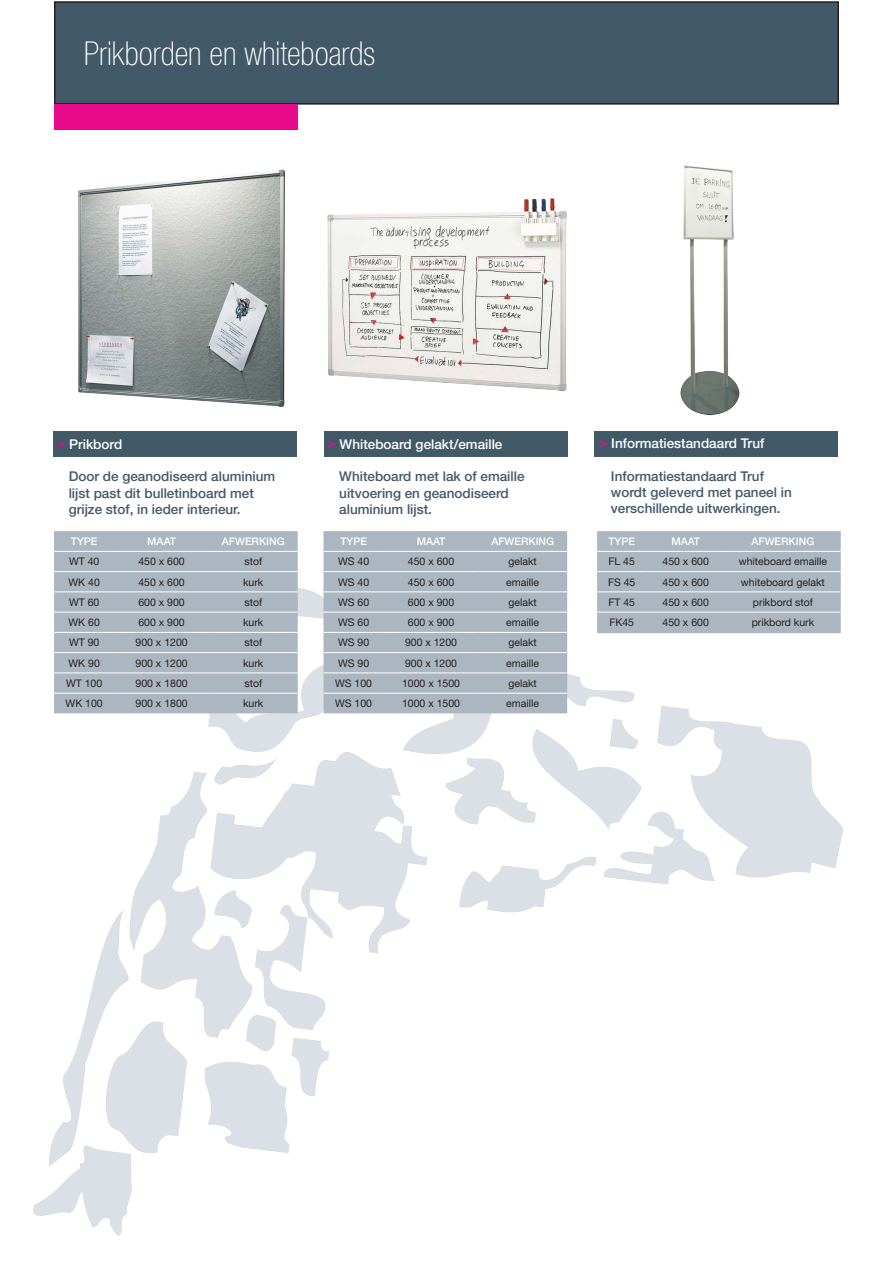
<style>
.page{position:relative;width:893px;height:1263px;background:#fff}
.page>*{position:absolute;margin:0;border:0;box-sizing:border-box;transform-origin:0 0}
.t1{font:100 condensed 33px "Helvetica Neue LT Std";color:#fff}
.Paragraph_Style_1{font:500 13.5px/16.2px "Helvetica Neue LT Std";color:#425968}
.t2{font:500 13.5px "Helvetica Neue LT Std";color:#fff}
.t3{font:500 13.5px "Helvetica Neue LT Std";color:#e80a8b}
.t4{font:10.5px "Helvetica Neue LT Std";color:#231f20}
.t5{font:500 10.5px "Helvetica Neue LT Std";color:#fff}
</style>
<div class="page">
<div style="left:55px;top:2px;width:783px;height:102px;background:#425968"></div>
<div style="left:54px;top:1px;width:785px;height:104px;border:2px solid #231f20"></div>
<div style="left:54px;top:105px;width:244px;height:25px;background:#e80a8b"></div>
<img style="left:34px;top:542px;width:808px;height:693px">
<div style="left:594px;top:431px;width:244px;height:25px;background:#425968"></div>
<div style="left:324px;top:431px;width:243px;height:25px;background:#425968"></div>
<div style="left:53px;top:431px;width:244px;height:25px;background:#425968"></div>
<img style="left:78px;top:169px;width:207px;height:238px">
<img style="left:680px;top:165px;width:60px;height:251px">
<img style="left:327px;top:198px;width:240px;height:193px">
<div style="left:324px;top:531px;width:243px;height:182px;background:#abb6c0"></div>
<hr style="left:324px;top:551px;width:60px;height:1px;background:#fff">
<hr style="left:384px;top:551px;width:94px;height:1px;background:#fff">
<hr style="left:478px;top:551px;width:89px;height:1px;background:#fff">
<hr style="left:324px;top:571px;width:60px;height:1px;background:#fff">
<hr style="left:384px;top:571px;width:94px;height:1px;background:#fff">
<hr style="left:478px;top:571px;width:89px;height:1px;background:#fff">
<hr style="left:324px;top:591px;width:60px;height:1px;background:#fff">
<hr style="left:384px;top:591px;width:94px;height:1px;background:#fff">
<hr style="left:478px;top:591px;width:89px;height:1px;background:#fff">
<hr style="left:324px;top:612px;width:60px;height:1px;background:#fff">
<hr style="left:384px;top:612px;width:94px;height:1px;background:#fff">
<hr style="left:478px;top:612px;width:89px;height:1px;background:#fff">
<hr style="left:324px;top:632px;width:60px;height:1px;background:#fff">
<hr style="left:384px;top:632px;width:94px;height:1px;background:#fff">
<hr style="left:478px;top:632px;width:89px;height:1px;background:#fff">
<hr style="left:324px;top:652px;width:60px;height:1px;background:#fff">
<hr style="left:384px;top:652px;width:94px;height:1px;background:#fff">
<hr style="left:478px;top:652px;width:89px;height:1px;background:#fff">
<hr style="left:324px;top:672px;width:60px;height:1px;background:#fff">
<hr style="left:384px;top:672px;width:94px;height:1px;background:#fff">
<hr style="left:478px;top:672px;width:89px;height:1px;background:#fff">
<hr style="left:324px;top:693px;width:60px;height:1px;background:#fff">
<hr style="left:384px;top:693px;width:94px;height:1px;background:#fff">
<hr style="left:478px;top:693px;width:89px;height:1px;background:#fff">
<div style="left:597px;top:531px;width:244px;height:102px;background:#abb6c0"></div>
<hr style="left:597px;top:551px;width:49px;height:1px;background:#fff">
<hr style="left:646px;top:551px;width:79px;height:1px;background:#fff">
<hr style="left:725px;top:551px;width:116px;height:1px;background:#fff">
<hr style="left:597px;top:571px;width:49px;height:1px;background:#fff">
<hr style="left:646px;top:571px;width:79px;height:1px;background:#fff">
<hr style="left:725px;top:571px;width:116px;height:1px;background:#fff">
<hr style="left:597px;top:591px;width:49px;height:1px;background:#fff">
<hr style="left:646px;top:591px;width:79px;height:1px;background:#fff">
<hr style="left:725px;top:591px;width:116px;height:1px;background:#fff">
<hr style="left:597px;top:612px;width:49px;height:1px;background:#fff">
<hr style="left:646px;top:612px;width:79px;height:1px;background:#fff">
<hr style="left:725px;top:612px;width:116px;height:1px;background:#fff">
<div style="left:54px;top:531px;width:244px;height:182px;background:#abb6c0"></div>
<hr style="left:54px;top:551px;width:60px;height:1px;background:#fff">
<hr style="left:114px;top:551px;width:95px;height:1px;background:#fff">
<hr style="left:209px;top:551px;width:89px;height:1px;background:#fff">
<hr style="left:54px;top:571px;width:60px;height:1px;background:#fff">
<hr style="left:114px;top:571px;width:95px;height:1px;background:#fff">
<hr style="left:209px;top:571px;width:89px;height:1px;background:#fff">
<hr style="left:54px;top:591px;width:60px;height:1px;background:#fff">
<hr style="left:114px;top:591px;width:95px;height:1px;background:#fff">
<hr style="left:209px;top:591px;width:89px;height:1px;background:#fff">
<hr style="left:54px;top:612px;width:60px;height:1px;background:#fff">
<hr style="left:114px;top:612px;width:95px;height:1px;background:#fff">
<hr style="left:209px;top:612px;width:89px;height:1px;background:#fff">
<hr style="left:54px;top:632px;width:60px;height:1px;background:#fff">
<hr style="left:114px;top:632px;width:95px;height:1px;background:#fff">
<hr style="left:209px;top:632px;width:89px;height:1px;background:#fff">
<hr style="left:54px;top:652px;width:60px;height:1px;background:#fff">
<hr style="left:114px;top:652px;width:95px;height:1px;background:#fff">
<hr style="left:209px;top:652px;width:89px;height:1px;background:#fff">
<hr style="left:54px;top:672px;width:60px;height:1px;background:#fff">
<hr style="left:114px;top:672px;width:95px;height:1px;background:#fff">
<hr style="left:209px;top:672px;width:89px;height:1px;background:#fff">
<hr style="left:54px;top:693px;width:60px;height:1px;background:#fff">
<hr style="left:114px;top:693px;width:95px;height:1px;background:#fff">
<hr style="left:209px;top:693px;width:89px;height:1px;background:#fff">
<p class="t1" style="left:84px;top:35px;width:293px">Prikborden en whiteboards</p>
<p class="t2" style="left:69px;top:436px;width:55px">Prikbord</p>
<p class="t3" style="left:57px;top:435px;width:10px">&gt;</p>
<p class="t2" style="left:340px;top:436px;width:164px">Whiteboard gelakt/emaille</p>
<p class="t3" style="left:328px;top:435px;width:10px">&gt;</p>
<p class="t2" style="left:611px;top:435px;width:155px">Informatiestandaard Truf</p>
<p class="t3" style="left:599px;top:434px;width:10px">&gt;</p>
<p class="Paragraph_Style_1" style="left:69px;top:468px;width:208px">Door de geanodiseerd aluminium lijst past dit bulletinboard met grijze stof in, ieder interieur.</p>
<p class="Paragraph_Style_1" style="left:339px;top:468px;width:187px">Whiteboard met lak of emaille uitvoering en geanodiseerd aluminium lijst.</p>
<p class="Paragraph_Style_1" style="left:611px;top:467px;width:182px">Informatiestandaard Truf wordt geleverd met paneel in verschillende uitwerkingen.</p>
<p class="t5" style="left:71px;top:535px;width:28px">TYPE</p>
<p class="t5" style="left:147px;top:535px;width:30px">MAAT</p>
<p class="t5" style="left:222px;top:535px;width:64px">AFWERKING</p>
<p class="t5" style="left:340px;top:535px;width:28px">TYPE</p>
<p class="t5" style="left:417px;top:535px;width:30px">MAAT</p>
<p class="t5" style="left:491px;top:535px;width:64px">AFWERKING</p>
<p class="t5" style="left:608px;top:535px;width:28px">TYPE</p>
<p class="t5" style="left:671px;top:535px;width:30px">MAAT</p>
<p class="t5" style="left:751px;top:535px;width:64px">AFWERKING</p>
<p class="t4" style="left:69px;top:555px;width:32px">WT 40</p>
<p class="t4" style="left:138px;top:555px;width:48px">450 x 600</p>
<p class="t4" style="left:244px;top:555px;width:19px">stof</p>
<p class="t4" style="left:338px;top:555px;width:33px">WS 40</p>
<p class="t4" style="left:408px;top:555px;width:48px">450 x 600</p>
<p class="t4" style="left:509px;top:555px;width:30px">gelakt</p>
<p class="t4" style="left:608px;top:555px;width:28px">FL 45</p>
<p class="t4" style="left:662px;top:555px;width:48px">450 x 600</p>
<p class="t4" style="left:739px;top:555px;width:90px">whiteboard emaille</p>
<p class="t4" style="left:69px;top:575px;width:33px">WK 40</p>
<p class="t4" style="left:138px;top:575px;width:48px">450 x 600</p>
<p class="t4" style="left:243px;top:575px;width:22px">kurk</p>
<p class="t4" style="left:338px;top:575px;width:33px">WS 40</p>
<p class="t4" style="left:408px;top:575px;width:48px">450 x 600</p>
<p class="t4" style="left:506px;top:575px;width:34px">emaille</p>
<p class="t4" style="left:608px;top:575px;width:29px">FS 45</p>
<p class="t4" style="left:662px;top:575px;width:48px">450 x 600</p>
<p class="t4" style="left:741px;top:575px;width:85px">whiteboard gelakt</p>
<p class="t4" style="left:69px;top:596px;width:32px">WT 60</p>
<p class="t4" style="left:138px;top:596px;width:48px">600 x 900</p>
<p class="t4" style="left:244px;top:596px;width:19px">stof</p>
<p class="t4" style="left:338px;top:596px;width:33px">WS 60</p>
<p class="t4" style="left:408px;top:596px;width:48px">600 x 900</p>
<p class="t4" style="left:509px;top:596px;width:30px">gelakt</p>
<p class="t4" style="left:608px;top:596px;width:28px">FT 45</p>
<p class="t4" style="left:662px;top:596px;width:48px">450 x 600</p>
<p class="t4" style="left:753px;top:596px;width:61px">prikbord stof</p>
<p class="t4" style="left:69px;top:616px;width:33px">WK 60</p>
<p class="t4" style="left:138px;top:616px;width:48px">600 x 900</p>
<p class="t4" style="left:243px;top:616px;width:22px">kurk</p>
<p class="t4" style="left:338px;top:616px;width:33px">WS 60</p>
<p class="t4" style="left:408px;top:616px;width:48px">600 x 900</p>
<p class="t4" style="left:506px;top:616px;width:34px">emaille</p>
<p class="t4" style="left:609px;top:616px;width:26px">FK45</p>
<p class="t4" style="left:662px;top:616px;width:48px">450 x 600</p>
<p class="t4" style="left:752px;top:616px;width:64px">prikbord kurk</p>
<p class="t4" style="left:69px;top:636px;width:32px">WT 90</p>
<p class="t4" style="left:136px;top:636px;width:54px">900 x 1200</p>
<p class="t4" style="left:244px;top:636px;width:19px">stof</p>
<p class="t4" style="left:338px;top:636px;width:33px">WS 90</p>
<p class="t4" style="left:405px;top:636px;width:54px">900 x 1200</p>
<p class="t4" style="left:509px;top:636px;width:30px">gelakt</p>
<p class="t4" style="left:69px;top:656px;width:33px">WK 90</p>
<p class="t4" style="left:136px;top:656px;width:54px">900 x 1200</p>
<p class="t4" style="left:243px;top:656px;width:22px">kurk</p>
<p class="t4" style="left:338px;top:656px;width:33px">WS 90</p>
<p class="t4" style="left:405px;top:656px;width:54px">900 x 1200</p>
<p class="t4" style="left:506px;top:656px;width:34px">emaille</p>
<p class="t4" style="left:66px;top:677px;width:38px">WT 100</p>
<p class="t4" style="left:136px;top:677px;width:54px">900 x 1800</p>
<p class="t4" style="left:244px;top:677px;width:19px">stof</p>
<p class="t4" style="left:335px;top:677px;width:38px">WS 100</p>
<p class="t4" style="left:402px;top:677px;width:59px">1000 x 1500</p>
<p class="t4" style="left:509px;top:677px;width:30px">gelakt</p>
<p class="t4" style="left:66px;top:697px;width:39px">WK 100</p>
<p class="t4" style="left:136px;top:697px;width:54px">900 x 1800</p>
<p class="t4" style="left:243px;top:697px;width:22px">kurk</p>
<p class="t4" style="left:335px;top:697px;width:38px">WS 100</p>
<p class="t4" style="left:402px;top:697px;width:59px">1000 x 1500</p>
<p class="t4" style="left:506px;top:697px;width:34px">emaille</p>
</div>
